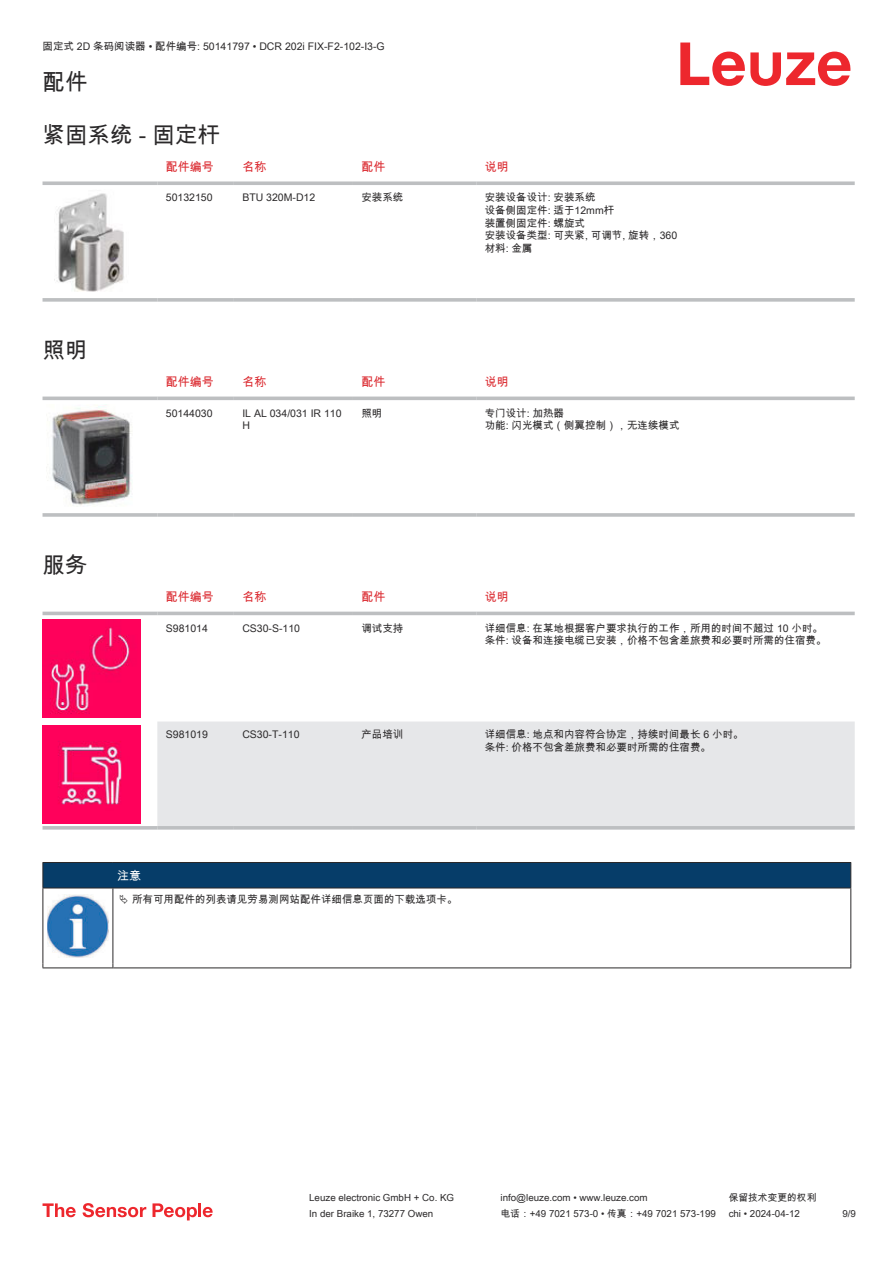
<style>
.page{position:relative;width:893px;height:1263px;background:#fff}
.page>*{position:absolute;margin:0;border:0;box-sizing:border-box;transform-origin:0 0}
.t1{font:22.5px "Arial Unicode MS";color:#2b292a}
.t2{font:12px "Arial Unicode MS";color:#db2a30}
.t3{font:12px "Arial Unicode MS";color:#fff}
.t4{font:10.5px/12.6px "Arial Unicode MS";color:#2b292a}
.t5{font:9.75px "Arial Unicode MS";color:#2b292a}
</style>
<div class="page">
<svg style="left:680px;top:43px;width:170px;height:43px"></svg>
<svg style="left:43px;top:181px;width:114px;height:4px"></svg>
<svg style="left:157px;top:181px;width:77px;height:4px"></svg>
<svg style="left:234px;top:181px;width:119px;height:4px"></svg>
<svg style="left:353px;top:181px;width:123px;height:4px"></svg>
<svg style="left:476px;top:181px;width:379px;height:4px;background:#c4c6c8"></svg>
<svg style="left:43px;top:298px;width:114px;height:4px"></svg>
<svg style="left:157px;top:298px;width:77px;height:4px"></svg>
<svg style="left:234px;top:298px;width:119px;height:4px"></svg>
<svg style="left:353px;top:298px;width:123px;height:4px"></svg>
<svg style="left:476px;top:298px;width:379px;height:4px;background:#c3c5c7"></svg>
<img style="left:54px;top:193px;width:70px;height:99px">
<svg style="left:43px;top:396px;width:812px;height:72px"></svg>
<hr style="left:43px;top:397px;width:114px;height:3px;background:#bdbfc1">
<hr style="left:157px;top:397px;width:77px;height:3px;background:#bdbfc1">
<hr style="left:234px;top:397px;width:119px;height:3px;background:#bdbfc1">
<hr style="left:353px;top:397px;width:123px;height:3px;background:#bdbfc1">
<hr style="left:476px;top:397px;width:379px;height:3px;background:#bdbfc1">
<hr style="left:43px;top:513px;width:114px;height:4px;background:#bdbfc1">
<hr style="left:157px;top:513px;width:77px;height:4px;background:#c7c9ca">
<hr style="left:234px;top:513px;width:119px;height:4px;background:#bdbfc1">
<hr style="left:353px;top:513px;width:123px;height:4px;background:#bdbfc1">
<hr style="left:476px;top:513px;width:379px;height:4px;background:#c7c9ca">
<img style="left:47px;top:404px;width:89px;height:102px">
<svg style="left:43px;top:611px;width:812px;height:213px"></svg>
<div style="left:157px;top:721px;width:698px;height:105px;background:#e6e7e9"></div>
<hr style="left:43px;top:612px;width:114px;height:3px;background:#bdbfc1">
<hr style="left:157px;top:612px;width:77px;height:3px;background:#bdbfc1">
<hr style="left:234px;top:612px;width:119px;height:3px;background:#bdbfc1">
<hr style="left:353px;top:612px;width:123px;height:3px;background:#bdbfc1">
<hr style="left:476px;top:612px;width:379px;height:3px;background:#bdbfc1">
<svg style="left:43px;top:826px;width:114px;height:4px"></svg>
<svg style="left:157px;top:826px;width:77px;height:4px"></svg>
<svg style="left:234px;top:826px;width:119px;height:4px"></svg>
<svg style="left:353px;top:826px;width:123px;height:4px"></svg>
<svg style="left:476px;top:826px;width:379px;height:4px;background:#c3c5c7"></svg>
<img style="left:43px;top:619px;width:97px;height:98px">
<img style="left:43px;top:726px;width:97px;height:97px">
<hr style="left:43px;top:888px;width:70px;height:1px;background:#2b292a">
<svg style="left:43px;top:862px;width:808px;height:26px;background:#083b65"></svg>
<hr style="left:113px;top:888px;width:738px;height:1px;background:#2b292a">
<hr style="left:43px;top:888px;width:1px;height:75px;background:#2b292a">
<hr style="left:113px;top:888px;width:1px;height:75px;background:#2b292a">
<hr style="left:850px;top:888px;width:1px;height:75px;background:#2b292a">
<hr style="left:43px;top:967px;width:70px;height:1px;background:#2b292a">
<hr style="left:113px;top:967px;width:738px;height:1px;background:#2b292a">
<img style="left:47px;top:894px;width:61px;height:63px">
<svg style="left:43px;top:1203px;width:33px;height:14px"></svg>
<svg style="left:83px;top:1203px;width:63px;height:14px"></svg>
<svg style="left:153px;top:1203px;width:44px;height:17px"></svg>
<hr style="left:198px;top:1203px;width:3px;height:14px;background:#ed272d">
<svg style="left:203px;top:1207px;width:10px;height:10px"></svg>
<p class="t4" style="left:43px;top:40px;width:344px">固定式 2D 条码阅读器 • 配件编号: 50141797 • DCR 202i FIX-F2-102-I3-G</p>
<h1 class="t1" style="left:43px;top:66px;width:46px">配件</h1>
<h1 class="t1" style="left:43px;top:119px;width:179px">紧固系统 - 固定杆</h1>
<p class="t2" style="left:166px;top:158px;width:49px">配件编号</p>
<p class="t2" style="left:242px;top:158px;width:25px">名称</p>
<p class="t2" style="left:361px;top:158px;width:25px">配件</p>
<p class="t2" style="left:485px;top:158px;width:25px">说明</p>
<p class="t4" style="left:166px;top:191px;width:48px">50132150</p>
<p class="t4" style="left:242px;top:191px;width:74px">BTU 320M-D12</p>
<p class="t4" style="left:361px;top:191px;width:43px">安装系统</p>
<p class="t4" style="left:485px;top:191px;width:194px">安装设备设计: 安装系统<br>设备侧固定件: 适于12mm杆<br>装置侧固定件: 螺旋式<br>安装设备类型: 可夹紧, 可调节, 旋转，360材料: 金属</p>
<h1 class="t1" style="left:43px;top:334px;width:46px">照明</h1>
<p class="t2" style="left:166px;top:373px;width:49px">配件编号</p>
<p class="t2" style="left:242px;top:373px;width:25px">名称</p>
<p class="t2" style="left:361px;top:373px;width:25px">配件</p>
<p class="t2" style="left:485px;top:373px;width:25px">说明</p>
<p class="t4" style="left:166px;top:406px;width:48px">50144030</p>
<p class="t4" style="left:242px;top:406px;width:101px">IL AL 034/031 IR 110<br>H</p>
<p class="t4" style="left:361px;top:406px;width:22px">照明</p>
<p class="t4" style="left:485px;top:406px;width:196px">专门设计: 加热器<br>功能: 闪光模式（侧翼控制），无连续模式</p>
<h1 class="t1" style="left:43px;top:549px;width:46px">服务</h1>
<p class="t2" style="left:166px;top:588px;width:49px">配件编号</p>
<p class="t2" style="left:242px;top:588px;width:25px">名称</p>
<p class="t2" style="left:361px;top:588px;width:25px">配件</p>
<p class="t2" style="left:485px;top:588px;width:25px">说明</p>
<p class="t4" style="left:166px;top:621px;width:44px">S981014</p>
<p class="t4" style="left:242px;top:621px;width:59px">CS30-S-110</p>
<p class="t4" style="left:361px;top:621px;width:43px">调试支持</p>
<p class="t4" style="left:485px;top:621px;width:343px">详细信息: 在某地根据客户要求执行的工作，所用的时间不超过 10 小时。条件: 设备和连接电缆已安装，价格不包含差旅费和必要时所需的住宿费。</p>
<p class="t4" style="left:166px;top:728px;width:44px">S981019</p>
<p class="t4" style="left:242px;top:728px;width:59px">CS30-T-110</p>
<p class="t4" style="left:361px;top:728px;width:43px">产品培训</p>
<p class="t4" style="left:485px;top:728px;width:261px">详细信息: 地点和内容符合协定，持续时间最长 6 小时。条件: 价格不包含差旅费和必要时所需的住宿费。</p>
<p class="t3" style="left:117px;top:867px;width:25px">注意</p>
<p class="t4" style="left:132px;top:892px;width:327px">所有可用配件的列表请见劳易测网站配件详细信息页面的下载选项卡。</p>
<p class="t5" style="left:309px;top:1191px;width:146px">Leuze electronic GmbH + Co. KG</p>
<p class="t5" style="left:501px;top:1191px;width:149px">info@leuze.com • www.leuze.com</p>
<p class="t5" style="left:729px;top:1191px;width:89px">保留技术变更的权利</p>
<p class="t5" style="left:309px;top:1206px;width:126px">In der Braike 1, 73277 Owen</p>
<p class="t5" style="left:501px;top:1206px;width:217px">电话：+49 7021 573-0 • 传真：+49 7021 573-199</p>
<p class="t5" style="left:729px;top:1206px;width:73px">chi • 2024-04-12</p>
<p class="t5" style="left:842px;top:1206px;width:15px">9/9</p>
</div>
